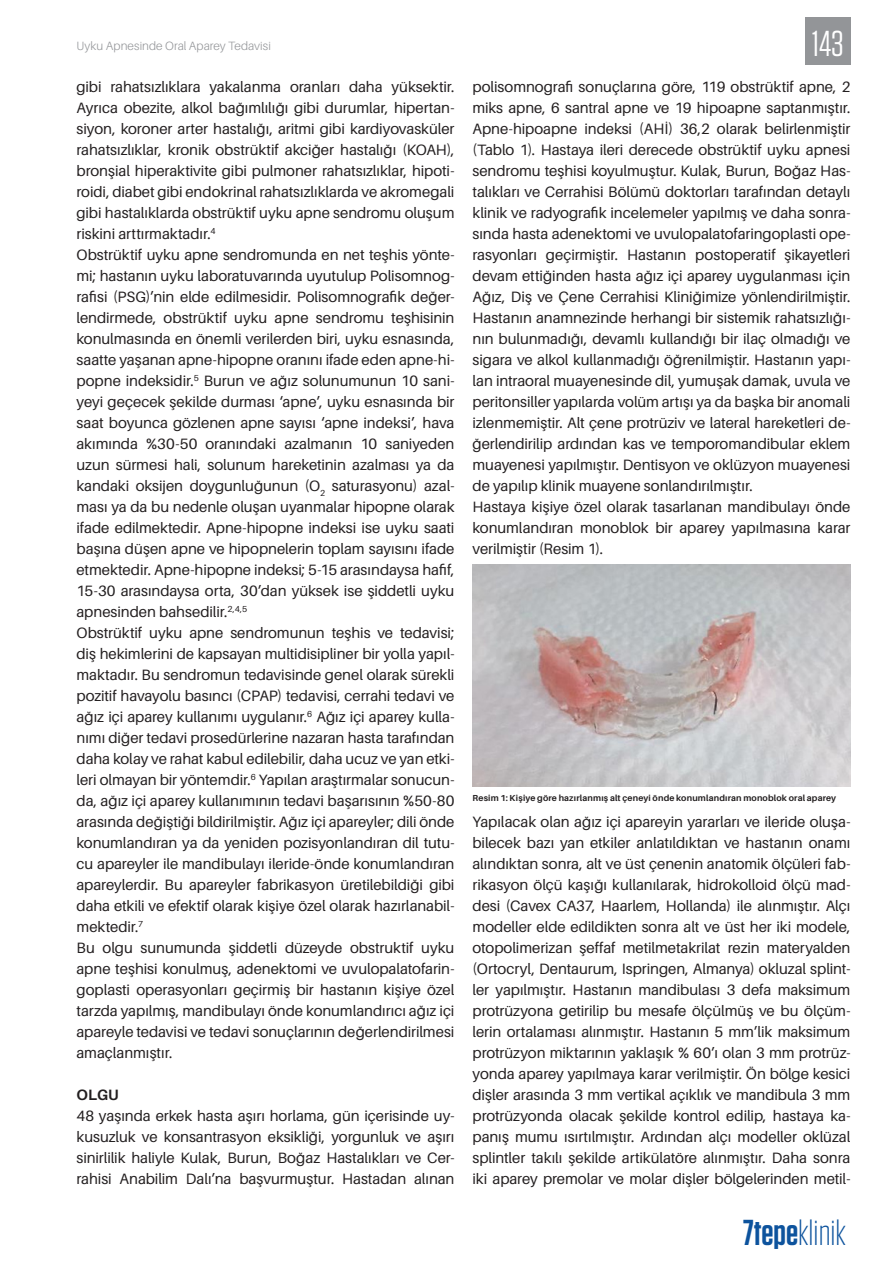
<style>
.page{position:relative;width:893px;height:1263px;background:#fff}
.page>*{position:absolute;margin:0;border:0;box-sizing:border-box;transform-origin:0 0}
.t1{font:300 36px "Tungsten";color:#0d539d}
.t2{font:36px "Tungsten";color:#fff}
.t3{font:15px/21px "Aileron";letter-spacing:-.005em;color:#231f20;text-align:justify}
.t4{font:700 15px "Aileron";color:#231f20}
.t5{font:300 12px "Aileron";letter-spacing:.005em;color:#939598}
.t6{font:700 8.7px "Aileron";letter-spacing:.02em;color:#231f20}
.s1{font-weight:600}
</style>
<div class="page">
<div style="left:805px;top:18px;width:45px;height:47px;background:#939598"></div>
<img style="left:472px;top:564px;width:378px;height:223px">
<p class="t5" style="left:77px;top:40px;width:196px">Uyku Apnesinde Oral Aparey Tedavisi</p>
<p class="t3" style="left:77px;top:77px;width:379px">gibi rahatsızlıklara yakalanma oranları daha yüksektir.<br>Ayrıca obezite, alkol bağımlılığı gibi durumlar, hipertan&shy;siyon, koroner arter hastalığı, aritmi gibi kardiyovasküler rahatsızlıklar, kronik obstrüktif akciğer hastalığı (KOAH), bronşial hiperaktivite gibi pulmoner rahatsızlıklar, hipoti&shy;roidi, diabet gibi endokrinal rahatsızlıklarda ve akromegali gibi hastalıklarda obstrüktif uyku apne sendromu oluşum riskini arttırmaktadır.<sup>4</sup></p>
<p class="t3" style="left:77px;top:245px;width:379px">Obstrüktif uyku apne sendromunda en net teşhis yönte&shy;mi; hastanın uyku laboratuvarında uyutulup Polisomnog&shy;rafisi (PSG)’nin elde edilmesidir. Polisomnografik değer&shy;lendirmede, obstrüktif uyku apne sendromu teşhisinin konulmasında en önemli verilerden biri, uyku esnasında, saatte yaşanan apne-hipopne oranını ifade eden apne-hi&shy;popne indeksidir.<sup>5</sup> Burun ve ağız solunumunun 10 sani&shy;yeyi geçecek şekilde durması ‘apne’, uyku esnasında bir saat boyunca gözlenen apne sayısı ‘apne indeksi’, hava akımında %30-50 oranındaki azalmanın 10 saniyeden uzun sürmesi hali, solunum hareketinin azalması ya da kandaki oksijen doygunluğunun (O<sub>2</sub> saturasyonu) azal&shy;ması ya da bu nedenle oluşan uyanmalar hipopne olarak ifade edilmektedir. Apne-hipopne indeksi ise uyku saati başına düşen apne ve hipopnelerin toplam sayısını ifade etmektedir. Apne-hipopne indeksi; 5-15 arasındaysa hafif, 15-30 arasındaysa orta, 30’dan yüksek ise şiddetli uyku apnesinden bahsedilir.<sup>2,4,5</sup></p>
<p class="t3" style="left:77px;top:623px;width:379px">Obstrüktif uyku apne sendromunun teşhis ve tedavisi; diş hekimlerini de kapsayan multidisipliner bir yolla yapıl&shy;maktadır. Bu sendromun tedavisinde genel olarak sürekli pozitif havayolu basıncı (CPAP) tedavisi, cerrahi tedavi ve ağız içi aparey kullanımı uygulanır.<sup>6</sup> Ağız içi aparey kulla&shy;nımı diğer tedavi prosedürlerine nazaran hasta tarafından daha kolay ve rahat kabul edilebilir, daha ucuz ve yan etki&shy;leri olmayan bir yöntemdir.<sup>6</sup> Yapılan araştırmalar sonucun&shy;da, ağız içi aparey kullanımının tedavi başarısının %50-80 arasında değiştiği bildirilmiştir. Ağız içi apareyler; dili önde konumlandıran ya da yeniden pozisyonlandıran dil tutu&shy;cu apareyler ile mandibulayı ileride-önde konumlandıran apareylerdir. Bu apareyler fabrikasyon üretilebildiği gibi daha etkili ve efektif olarak kişiye özel olarak hazırlanabil&shy;mektedir.<sup>7</sup></p>
<p class="t3" style="left:77px;top:938px;width:379px">Bu olgu sunumunda şiddetli düzeyde obstruktif uyku apne teşhisi konulmuş, adenektomi ve uvulopalatofarin&shy;goplasti operasyonları geçirmiş bir hastanın kişiye özel tarzda yapılmış, mandibulayı önde konumlandırıcı ağız içi apareyle tedavisi ve tedavi sonuçlarının değerlendirilmesi amaçlanmıştır.</p>
<p class="t4" style="left:77px;top:1087px;width:44px">OLGU</p>
<p class="t3" style="left:77px;top:1106px;width:379px">48 yaşında erkek hasta aşırı horlama, gün içerisinde uy&shy;kusuzluk ve konsantrasyon eksikliği, yorgunluk ve aşırı sinirlilik haliyle Kulak, Burun, Boğaz Hastalıkları ve Cer&shy;rahisi Anabilim Dalı’na başvurmuştur. Hastadan alınan</p>
<h1 class="t2" style="left:812px;top:25px;width:33px">143</h1>
<p class="t3" style="left:472px;top:77px;width:379px">polisomnografi sonuçlarına göre, 119 obstrüktif apne, 2 miks apne, 6 santral apne ve 19 hipoapne saptanmıştır.<br>Apne-hipoapne indeksi (AHİ) 36,2 olarak belirlenmiştir (Tablo 1). Hastaya ileri derecede obstrüktif uyku apnesi sendromu teşhisi koyulmuştur. Kulak, Burun, Boğaz Has&shy;talıkları ve Cerrahisi Bölümü doktorları tarafından detaylı klinik ve radyografik incelemeler yapılmış ve daha sonra&shy;sında hasta adenektomi ve uvulopalatofaringoplasti ope&shy;rasyonları geçirmiştir. Hastanın postoperatif şikayetleri devam ettiğinden hasta ağız içi aparey uygulanması için Ağız, Diş ve Çene Cerrahisi Kliniğimize yönlendirilmiştir.<br>Hastanın anamnezinde herhangi bir sistemik rahatsızlığı&shy;nın bulunmadığı, devamlı kullandığı bir ilaç olmadığı ve sigara ve alkol kullanmadığı öğrenilmiştir. Hastanın yapı&shy;lan intraoral muayenesinde dil, yumuşak damak, uvula ve peritonsiller yapılarda volüm artışı ya da başka bir anomali izlenmemiştir. Alt çene protrüziv ve lateral hareketleri de&shy;ğerlendirilip ardından kas ve temporomandibular eklem muayenesi yapılmıştır. Dentisyon ve oklüzyon muayenesi de yapılıp klinik muayene sonlandırılmıştır.</p>
<p class="t3" style="left:472px;top:497px;width:379px">Hastaya kişiye özel olarak tasarlanan mandibulayı önde konumlandıran monoblok bir aparey yapılmasına karar verilmiştir (Resim 1).</p>
<p class="t6" style="left:472px;top:793px;width:365px">Resim 1: Kişiye göre hazırlanmış alt çeneyi önde konumlandıran monoblok oral aparey</p>
<p class="t3" style="left:472px;top:812px;width:379px">Yapılacak olan ağız içi apareyin yararları ve ileride oluşa&shy;bilecek bazı yan etkiler anlatıldıktan ve hastanın onamı alındıktan sonra, alt ve üst çenenin anatomik ölçüleri fab&shy;rikasyon ölçü kaşığı kullanılarak, hidrokolloid ölçü mad&shy;desi (Cavex CA37, Haarlem, Hollanda) ile alınmıştır. Alçı modeller elde edildikten sonra alt ve üst her iki modele, otopolimerizan şeffaf metilmetakrilat rezin materyalden (Ortocryl, Dentaurum, Ispringen, Almanya) okluzal splint&shy;ler yapılmıştır. Hastanın mandibulası 3 defa maksimum protrüzyona getirilip bu mesafe ölçülmüş ve bu ölçüm&shy;lerin ortalaması alınmıştır. Hastanın 5 mm’lik maksimum protrüzyon miktarının yaklaşık % 60’ı olan 3 mm protrüz&shy;yonda aparey yapılmaya karar verilmiştir. Ön bölge kesici dişler arasında 3 mm vertikal açıklık ve mandibula 3 mm protrüzyonda olacak şekilde kontrol edilip, hastaya ka&shy;panış mumu ısırtılmıştır. Ardından alçı modeller oklüzal splintler takılı şekilde artikülatöre alınmıştır. Daha sonra iki aparey premolar ve molar dişler bölgelerinden metil-</p>
<h1 class="t1" style="left:743px;top:1214px;width:104px"><span class="s1">7tepe</span>klinik</h1>
</div>
